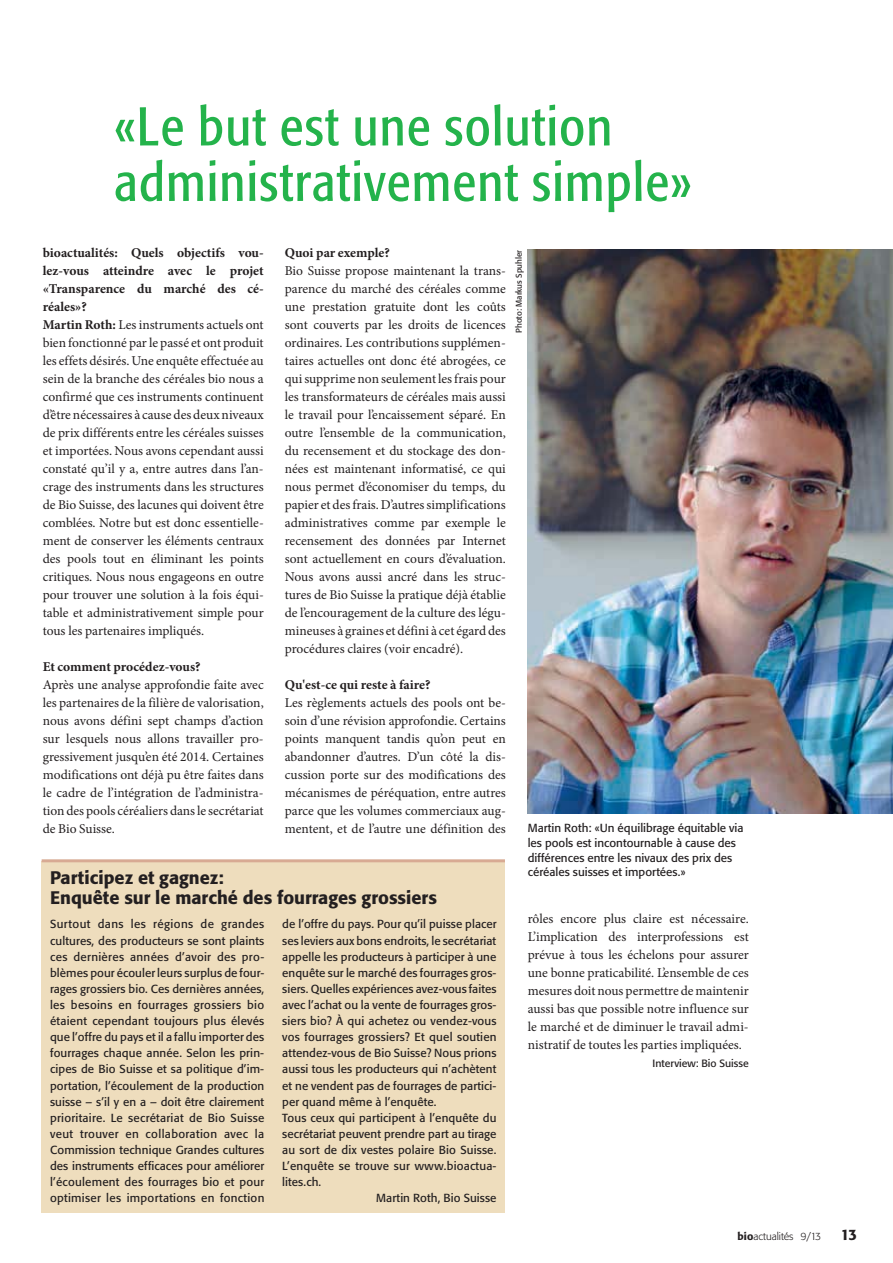
<style>
.page{position:relative;width:893px;height:1263px;background:#fff}
.page>*{position:absolute;margin:0;border:0;box-sizing:border-box;transform-origin:0 0}
.t1{font:condensed 54px/55.5px "Formata BQ";letter-spacing:.025em;color:#24b34b}
.t2{font:500 18px/20.2px "Formata BQ";color:#231f20}
.t3{font:500 15px "Formata BQ";color:#231f20}
.t4{font:13.5px/18px "Minion Pro";color:#231f20;text-align:justify}
.t5{font:700 13.5px "Minion Pro";color:#231f20}
.t6{font:11.55px/16px "Formata BQ";letter-spacing:.005em;color:#231f20;text-align:justify}
.t7{font:10.5px "Formata BQ";color:#231f20}
.t8{font:300 10.5px "Formata BQ";color:#231f20}
.t9{font:8.25px "Formata BQ";color:#231f20}
.s1{font-weight:700}
.s2{font-weight:500}
</style>
<div class="page">
<div style="left:42px;top:861px;width:463px;height:352px;background:#eeddbd"></div>
<hr style="left:42px;top:859px;width:463px;height:3px;background:#d8aa93">
<img style="left:528px;top:250px;width:365px;height:563px">
<h1 class="t1" style="left:114px;top:101px;width:579px">«Le but est une solution administrativement simple»</h1>
<p class="t5" style="left:285px;top:248px;width:107px">Quoi par exemple?</p>
<p class="t4" style="left:285px;top:263px;width:223px">Bio Suisse propose maintenant la trans&shy;parence du marché des céréales comme une prestation gratuite dont les coûts sont couverts par les droits de licences ordinaires. Les contributions supplémen&shy;taires actuelles ont donc été abrogées, ce qui supprime non seulement les frais pour les transformateurs de céréales mais aussi le travail pour l’encaissement séparé. En outre l’ensemble de la communication, du recensement et du stockage des don&shy;nées est maintenant informatisé, ce qui nous permet d’économiser du temps, du papier et des frais. D’autres simplifications administratives comme par exemple le recensement des données par Internet sont actuellement en cours d’évaluation.<br>Nous avons aussi ancré dans les struc&shy;tures de Bio Suisse la pratique déjà établie de l’encouragement de la culture des légu&shy;mineuses à graines et défini à cet égard des procédures claires (voir encadré).</p>
<p class="t5" style="left:285px;top:679px;width:147px">Qu'est-ce qui reste à faire?</p>
<p class="t4" style="left:285px;top:695px;width:223px">Les règlements actuels des pools ont be&shy;soin d’une révision approfondie. Certains points manquent tandis qu’on peut en abandonner d’autres. D’un côté la dis&shy;cussion porte sur des modifications des mécanismes de péréquation, entre autres parce que les volumes commerciaux aug&shy;mentent, et de l’autre une définition des</p>
<p class="t4" style="left:43px;top:245px;width:223px;text-align:left"><span class="s1">bioactualités: Quels objectifs vou&shy;lez-vous atteindre avec le projet «Transparence du marché des cé&shy;réales»?<br>Martin Roth:</span> Les instruments actuels ont bien fonctionné par le passé et ont produit les effets désirés. Une enquête effectuée au sein de la branche des céréales bio nous a confirmé que ces instruments continuent d’être nécessaires à cause des deux niveaux de prix différents entre les céréales suisses et importées. Nous avons cependant aussi constaté qu’il y a, entre autres dans l’an&shy;crage des instruments dans les structures de Bio Suisse, des lacunes qui doivent être comblées. Notre but est donc essentielle&shy;ment de conserver les éléments centraux des pools tout en éliminant les points critiques. Nous nous engageons en outre pour trouver une solution à la fois équi&shy;table et administrativement simple pour tous les partenaires impliqués.</p>
<p class="t5" style="left:43px;top:661px;width:159px">Et comment procédez-vous?</p>
<p class="t4" style="left:43px;top:677px;width:223px">Après une analyse approfondie faite avec les partenaires de la filière de valorisation, nous avons défini sept champs d’action sur lesquels nous allons travailler pro&shy;gressivement jusqu’en été 2014. Certaines modifications ont déjà pu être faites dans le cadre de l’intégration de l’administra&shy;tion des pools céréaliers dans le secrétariat de Bio Suisse.</p>
<p class="t9" style="left:515px;top:333px;width:85px;rotate:-90deg">Photo: Markus Spuhler</p>
<p class="t6" style="left:528px;top:821px;width:217px;line-height:14.5px;text-align:left">Martin Roth: «Un équilibrage équitable via les pools est incontournable à cause des différences entre les nivaux des prix des céréales suisses et importées.»</p>
<p class="t4" style="left:528px;top:911px;width:223px">rôles encore plus claire est nécessaire.<br>L’implication des interprofessions est prévue à tous les échelons pour assurer une bonne praticabilité. L’ensemble de ces mesures doit nous permettre de maintenir aussi bas que possible notre influence sur le marché et de diminuer le travail admi&shy;nistratif de toutes les parties impliquées.</p>
<p class="t7" style="left:652px;top:1058px;width:98px">Interview: Bio Suisse</p>
<h2 class="t2" style="left:50px;top:868px;width:388px">Participez et gagnez:<br>Enquête sur le marché des fourrages grossiers</h2>
<p class="t6" style="left:50px;top:917px;width:216px">Surtout dans les régions de grandes cultures, des producteurs se sont plaints ces dernières années d’avoir des pro&shy;blèmes pour écouler leurs surplus de four&shy;rages grossiers bio. Ces dernières années, les besoins en fourrages grossiers bio étaient cependant toujours plus élevés que l’offre du pays et il a fallu importer des fourrages chaque année. Selon les prin&shy;cipes de Bio Suisse et sa politique d’im&shy;portation, l’écoulement de la production suisse – s’il y en a – doit être clairement prioritaire. Le secrétariat de Bio Suisse veut trouver en collaboration avec la Commission technique Grandes cultures des instruments efficaces pour améliorer l’écoulement des fourrages bio et pour optimiser les importations en fonction</p>
<p class="t6" style="left:282px;top:917px;width:216px">de l’offre du pays. Pour qu’il puisse placer</p>
<p class="t6" style="left:282px;top:933px;width:215px">ses leviers aux bons endroits, le secrétariat</p>
<p class="t6" style="left:282px;top:949px;width:216px">appelle les producteurs à participer à une</p>
<p class="t6" style="left:282px;top:965px;width:216px">enquête sur le marché des fourrages gros-</p>
<p class="t6" style="left:282px;top:981px;width:216px">siers. Quelles expériences avez-vous faites</p>
<p class="t6" style="left:282px;top:997px;width:216px">avec l’achat ou la vente de fourrages gros-</p>
<p class="t6" style="left:282px;top:1014px;width:216px">siers bio? À qui achetez ou vendez-vous</p>
<p class="t6" style="left:282px;top:1030px;width:216px">vos fourrages grossiers? Et quel soutien</p>
<p class="t6" style="left:282px;top:1046px;width:216px">attendez-vous de Bio Suisse? Nous prions</p>
<p class="t6" style="left:282px;top:1062px;width:216px">aussi tous les producteurs qui n’achètent</p>
<p class="t6" style="left:282px;top:1078px;width:216px">et ne vendent pas de fourrages de partici-</p>
<p class="t6" style="left:282px;top:1094px;width:156px">per quand même à l’enquête.</p>
<p class="t6" style="left:282px;top:1110px;width:216px">Tous ceux qui participent à l’enquête du</p>
<p class="t6" style="left:282px;top:1126px;width:216px">secrétariat peuvent prendre part au tirage</p>
<p class="t6" style="left:282px;top:1143px;width:216px">au sort de dix vestes polaire Bio Suisse.</p>
<p class="t6" style="left:282px;top:1159px;width:216px">L’enquête se trouve sur www.bioactua-</p>
<p class="t6" style="left:282px;top:1175px;width:40px">lites.ch.</p>
<p class="t6" style="left:376px;top:1191px;width:122px">Martin Roth, Bio Suisse</p>
<p class="t8" style="left:737px;top:1232px;width:85px"><span class="s2">bio</span>actualités 9/13</p>
<p class="t3" style="left:841px;top:1228px;width:18px">13</p>
</div>
